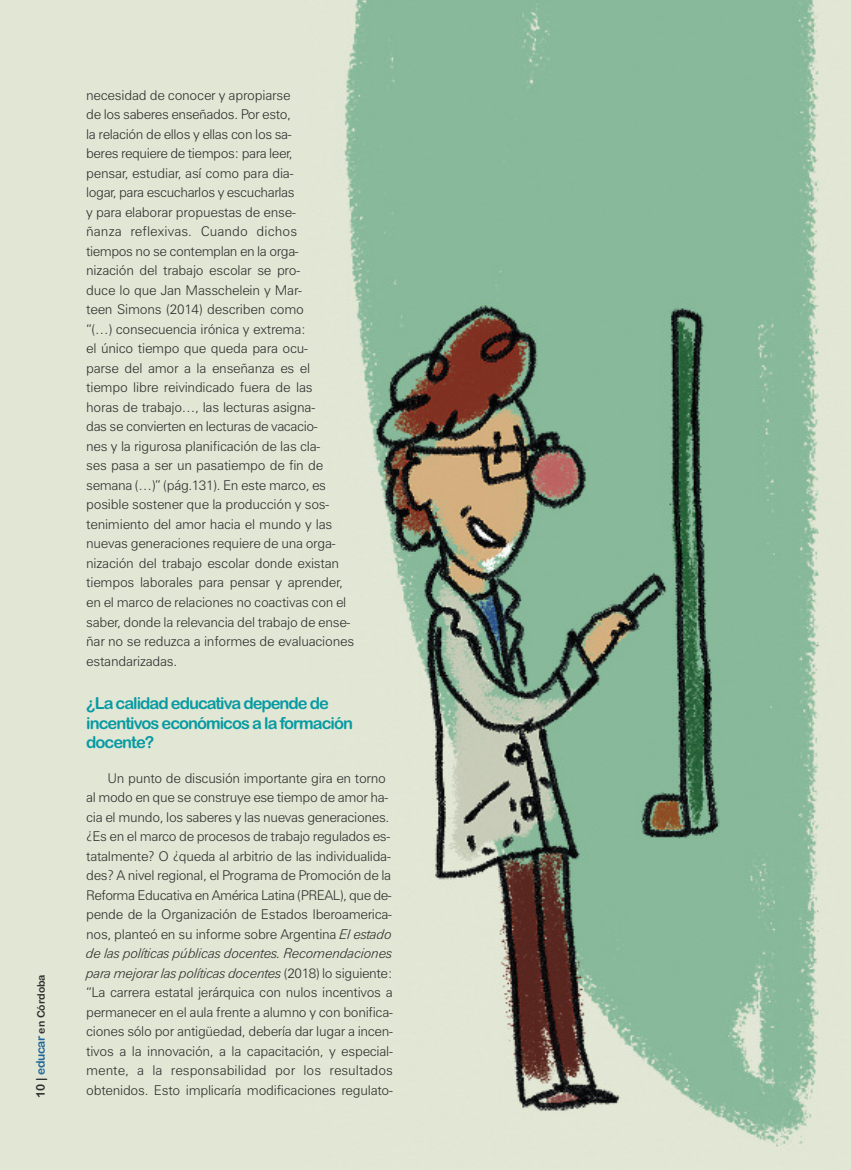
<style>
.page{position:relative;width:851px;height:1170px;background:#fff}
.page>*{position:absolute;margin:0;border:0;box-sizing:border-box;transform-origin:0 0}
.t1{font:16.5px/19.5px "Arial Rounded MT Bold";letter-spacing:-.06em;color:#079ba3}
.t2{font:300 13.5px/19.5px "Zurich BT";letter-spacing:-.02em;color:#2f2f2e}
.t3{font:10.5px "Arial Rounded MT Bold";color:#2f2f2e}
.s1{font-size:12px}
.s2{font-size:12px;color:#206898}
.s3{font-style:italic}
</style>
<div class="page">
<img style="left:301px;top:0;width:545px;height:1169px">
<p class="t3" style="left:35px;top:1098px;width:125px;rotate:-90deg"><span class="s1">10 |</span> <span class="s2">educar</span> en Córdoba</p>
<p class="t2" style="left:86px;top:86px;width:269px">necesidad de conocer y apropiarse<br>de los saberes enseñados. Por esto,<br>la relación de ellos y ellas con los sa-<br>beres requiere de tiempos: para leer,<br>pensar, estudiar, así como para dia-<br>logar, para escucharlos y escucharlas<br>y para elaborar propuestas de ense-<br>ñanza reflexivas. Cuando dichos<br>tiempos no se contemplan en la orga-<br>nización del trabajo escolar se pro-<br>duce lo que Jan Masschelein y Mar-<br>teen Simons (2014) describen como<br>“(…) consecuencia irónica y extrema:<br>el único tiempo que queda para ocu-<br>parse del amor a la enseñanza es el tiempo libre reivindicado fuera de las<br>horas de trabajo…, las lecturas asigna-<br>das se convierten en lecturas de vacacio-<br>nes y la rigurosa planificación de las cla-<br>ses pasa a ser un pasatiempo de fin de semana (…)” (pág.131). En este marco, es posible sostener que la producción y sos&shy;tenimiento del amor hacia el mundo y las nuevas generaciones requiere de una orga&shy;nización del trabajo escolar donde existan tiempos laborales para pensar y aprender, en el marco de relaciones no coactivas con el saber, donde la relevancia del trabajo de ense&shy;ñar no se reduzca a informes de evaluaciones estandarizadas.</p>
<p class="t1" style="left:86px;top:694px;width:268px">¿La calidad educativa depende de incentivos económicos a la formación docente?</p>
<p class="t2" style="left:86px;top:769px;width:308px;text-indent:21px">Un punto de discusión importante gira en torno al modo en que se construye ese tiempo de amor ha&shy;cia el mundo, los saberes y las nuevas generaciones. ¿Es en el marco de procesos de trabajo regulados es&shy;tatalmente? O ¿queda al arbitrio de las individualida&shy;des? A nivel regional, el Programa de Promoción de la Reforma Educativa en América Latina (PREAL), que de&shy;pende de la Organización de Estados Iberoamerica&shy;nos, planteó en su informe sobre Argentina <span class="s3">El estado de las políticas públicas docentes. Recomendaciones para mejorar las políticas docentes</span> (2018) lo siguiente: “La carrera estatal jerárquica con nulos incentivos a permanecer en el aula frente a alumno y con bonifica&shy;ciones sólo por antigüedad, debería dar lugar a incen&shy;tivos a la innovación, a la capacitación, y especial&shy;mente, a la responsabilidad por los resultados obtenidos. Esto implicaría modificaciones regulato-</p>
</div>
